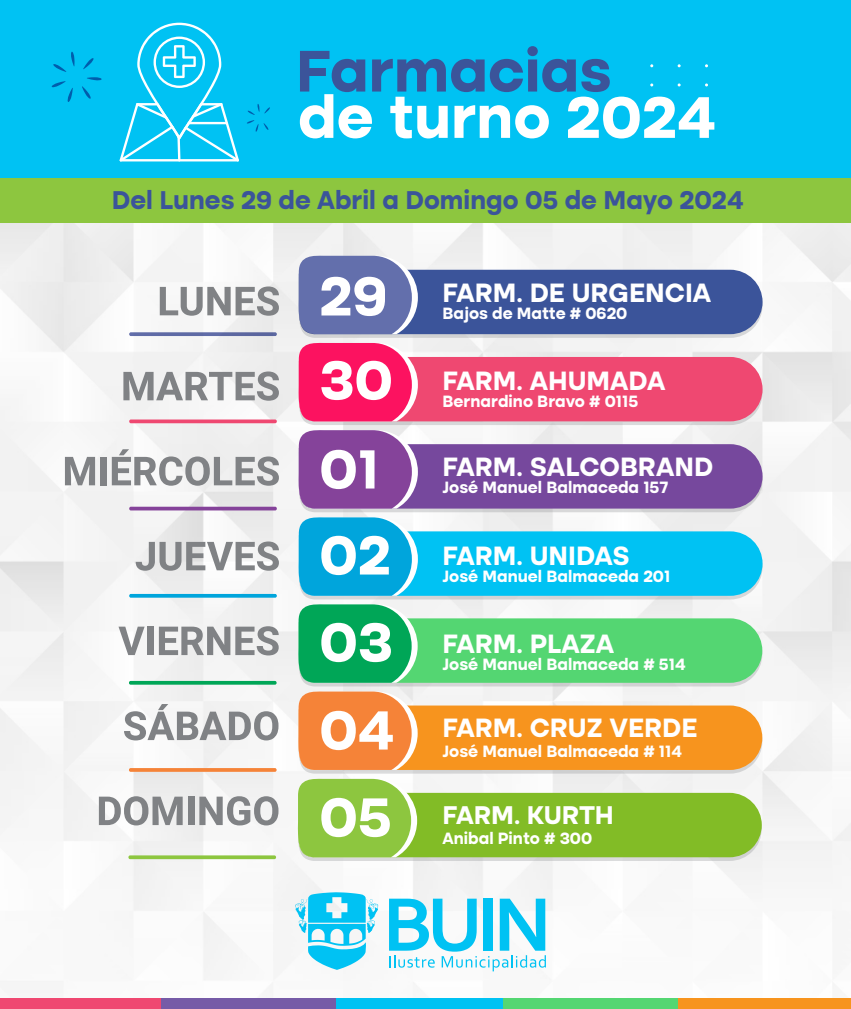
<style>
.page{position:relative;width:851px;height:1009px;background:#fff}
.page>*{position:absolute;margin:0;border:0;box-sizing:border-box;transform-origin:0 0}
.t1{font:700 60.7px "Altone Trial";color:#fff}
.t2{font:700 60.7px "Altone Trial";color:#3b549a}
.t3{font:700 57px "Altone Trial";color:#fff}
.t4{font:700 26.8px "Altone Trial";color:#fff}
.t5{font:700 26px "Altone Trial";color:#3b549a}
.t6{font:700 25.9px "Altone Trial";color:#fff}
.t7{font:700 16.6px "Altone Trial";color:#fff}
</style>
<div class="page">
<img style="left:0;top:223px;width:850px;height:776px">
<div style="left:0;top:999px;width:173px;height:10px;background:#ef4871"></div>
<div style="left:161px;top:999px;width:181px;height:10px;background:#765ba7"></div>
<div style="left:336px;top:999px;width:181px;height:10px;background:#00c2f3"></div>
<div style="left:502px;top:999px;width:181px;height:10px;background:#54d672"></div>
<div style="left:678px;top:999px;width:172px;height:10px;background:#f7941e"></div>
<div style="left:0;top:0;width:850px;height:184px;background:#00c2f3"></div>
<svg style="left:160px;top:286px;width:119px;height:30px"></svg>
<svg style="left:123px;top:371px;width:156px;height:30px"></svg>
<svg style="left:65px;top:457px;width:30px;height:28px"></svg>
<div style="left:100px;top:457px;width:6px;height:28px;background:#808285"></div>
<svg style="left:112px;top:449px;width:167px;height:37px"></svg>
<svg style="left:136px;top:541px;width:143px;height:30px"></svg>
<svg style="left:295px;top:892px;width:83px;height:78px"></svg>
<svg style="left:389px;top:899px;width:157px;height:72px"></svg>
<svg style="left:119px;top:23px;width:120px;height:138px"></svg>
<div style="left:0;top:179px;width:850px;height:44px;background:#8dc63f"></div>
<svg style="left:129px;top:332px;width:148px;height:4px"></svg>
<svg style="left:128px;top:420px;width:149px;height:3px"></svg>
<svg style="left:128px;top:507px;width:149px;height:3px"></svg>
<svg style="left:128px;top:594px;width:149px;height:4px"></svg>
<svg style="left:82px;top:77px;width:20px;height:22px"></svg>
<svg style="left:51px;top:81px;width:22px;height:21px"></svg>
<svg style="left:53px;top:52px;width:22px;height:20px"></svg>
<svg style="left:83px;top:58px;width:11px;height:11px"></svg>
<svg style="left:247px;top:104px;width:23px;height:28px"></svg>
<svg style="left:118px;top:627px;width:27px;height:28px"></svg>
<div style="left:147px;top:627px;width:7px;height:28px;background:#808285"></div>
<svg style="left:159px;top:626px;width:120px;height:29px"></svg>
<svg style="left:124px;top:704px;width:154px;height:36px"></svg>
<svg style="left:99px;top:796px;width:84px;height:29px"></svg>
<div style="left:188px;top:797px;width:6px;height:28px;background:#808285"></div>
<svg style="left:199px;top:796px;width:79px;height:29px"></svg>
<svg style="left:128px;top:681px;width:149px;height:4px"></svg>
<svg style="left:128px;top:768px;width:149px;height:4px"></svg>
<svg style="left:128px;top:855px;width:149px;height:4px"></svg>
<svg style="left:298px;top:254px;width:464px;height:607px"></svg>
<h1 class="t2" style="left:296px;top:44px;width:317px">Farmacias</h1>
<h1 class="t1" style="left:298px;top:90px;width:420px">de turno 2024</h1>
<h3 class="t5" style="left:112px;top:189px;width:633px">Del Lunes 29 de Abril a Domingo 05 de Mayo 2024</h3>
<h2 class="t3" style="left:319px;top:271px;width:69px">29</h2>
<h2 class="t3" style="left:319px;top:355px;width:75px">30</h2>
<h2 class="t3" style="left:319px;top:444px;width:61px">01</h2>
<h2 class="t3" style="left:319px;top:530px;width:73px">02</h2>
<h2 class="t3" style="left:319px;top:617px;width:75px">03</h2>
<h2 class="t3" style="left:319px;top:705px;width:77px">04</h2>
<h2 class="t3" style="left:319px;top:792px;width:74px">05</h2>
<h3 class="t4" style="left:442px;top:280px;width:270px">FARM. DE URGENCIA</h3>
<p class="t7" style="left:442px;top:306px;width:186px">Bajos de Matte # 0620</p>
<h3 class="t4" style="left:442px;top:368px;width:224px">FARM. AHUMADA</h3>
<p class="t7" style="left:442px;top:394px;width:197px">Bernardino Bravo # 0115</p>
<h3 class="t4" style="left:442px;top:454px;width:272px">FARM. SALCOBRAND</h3>
<p class="t7" style="left:442px;top:480px;width:227px">José Manuel Balmaceda 157</p>
<h3 class="t4" style="left:442px;top:543px;width:189px">FARM. UNIDAS</h3>
<p class="t7" style="left:442px;top:569px;width:229px">José Manuel Balmaceda 201</p>
<h3 class="t4" style="left:442px;top:631px;width:173px">FARM. PLAZA</h3>
<p class="t7" style="left:442px;top:657px;width:245px">José Manuel Balmaceda # 514</p>
<h3 class="t4" style="left:442px;top:715px;width:257px">FARM. CRUZ VERDE</h3>
<p class="t7" style="left:442px;top:744px;width:241px">José Manuel Balmaceda # 114</p>
<h3 class="t6" style="left:442px;top:803px;width:173px">FARM. KURTH</h3>
<p class="t7" style="left:442px;top:831px;width:151px">Anibal Pinto # 300</p>
</div>
